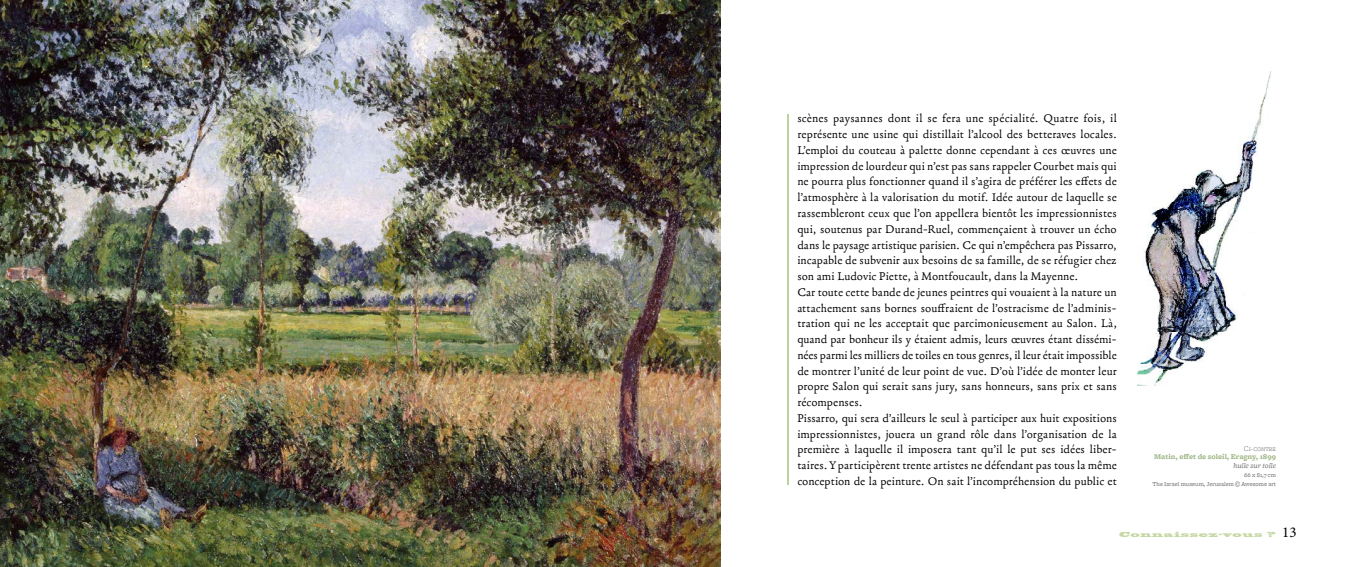
<style>
.page{position:relative;width:1347px;height:567px;background:#fff}
.page>*{position:absolute;margin:0;border:0;box-sizing:border-box;transform-origin:0 0}
.t1{font:15px "Minion Pro";color:#000}
.t2{font:13.12px/15.8px "Fabiol";letter-spacing:.005em;color:#000}
.t3{font:700 7.5px "Freight Micro";color:#9bb380}
.t4{font:italic 7.5px "Freight Micro";color:#706f6f}
.t5{font:7.5px "Freight Micro Light SC";color:#706f6f}
.t6{font:6.88px "Blackoak Std";letter-spacing:.1em;color:#c5d8a4}
.t7{font:6.25px/8.8px "Freight Micro";color:#706f6f;text-align:right}
</style>
<div class="page">
<hr style="left:787px;top:114px;width:1px;height:370px;background:#bbd39b">
<img style="left:0;top:0;width:720px;height:567px">
<img style="left:1137px;top:72px;width:134px;height:313px">
<p class="t2" style="left:797px;top:111px;width:321px">scènes paysannes dont il se fera une spécialité. Quatre fois, il représente une usine qui distillait l’alcool des betteraves locales.<br>L’emploi du couteau à palette donne cependant à ces œuvres une impression de lourdeur qui n’est pas sans rappeler Courbet mais qui ne pourra plus fonctionner quand il s’agira de préférer les effets de l’atmosphère à la valorisation du motif. Idée autour de laquelle se rassembleront ceux que l’on appellera bientôt les impressionnistes qui, soutenus par Durand-Ruel, commençaient à trouver un écho dans le paysage artistique parisien. Ce qui n’empêchera pas Pissarro, incapable de subvenir aux besoins de sa famille, de se réfugier chez son ami Ludovic Piette, à Montfoucault, dans la Mayenne.<br>Car toute cette bande de jeunes peintres qui vouaient à la nature un attachement sans bornes souffraient de l’ostracisme de l’adminis&shy;tration qui ne les acceptait que parcimonieusement au Salon. Là, quand par bonheur ils y étaient admis, leurs œuvres étant dissémi&shy;nées parmi les milliers de toiles en tous genres, il leur était impossible de montrer l’unité de leur point de vue. D’où l’idée de monter leur propre Salon qui serait sans jury, sans honneurs, sans prix et sans récompenses.<br>Pissarro, qui sera d’ailleurs le seul à participer aux huit expositions impressionnistes, jouera un grand rôle dans l’organisation de la première à laquelle il imposera tant qu’il le put ses idées liber&shy;taires. Y participèrent trente artistes ne défendant pas tous la même conception de la peinture. On sait l’incompréhension du public et</p>
<p class="t5" style="left:1243px;top:444px;width:34px">Ci-contre</p>
<p class="t3" style="left:1154px;top:453px;width:123px">Matin, effet de soleil, Eragny, 1899</p>
<p class="t4" style="left:1233px;top:461px;width:44px">huile sur toile</p>
<p class="t7" style="left:1152px;top:471px;width:125px">66 x 81,7 cm<br>The Israel museum, Jerusalem © Awesome art</p>
<p class="t6" style="left:1119px;top:530px;width:158px">Connaissez-vous ?</p>
<p class="t1" style="left:1282px;top:522px;width:16px">13</p>
</div>
